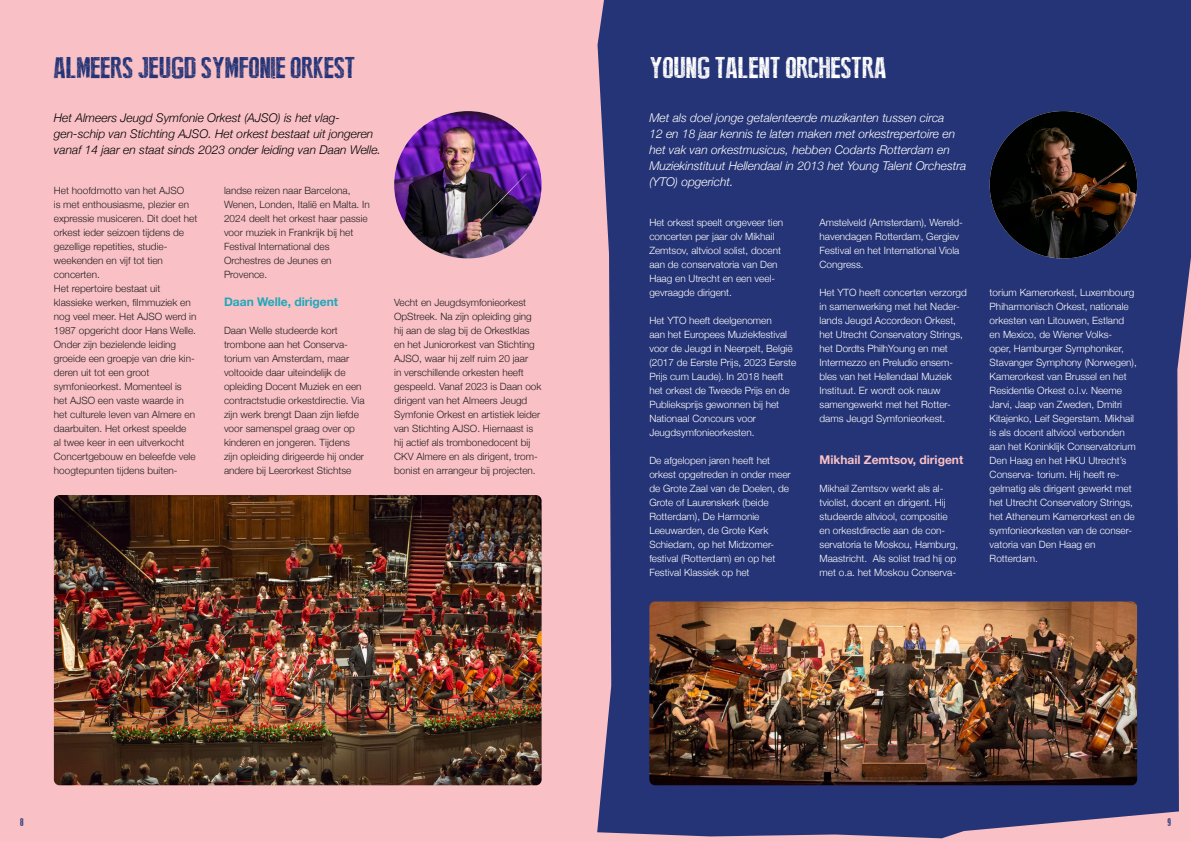
<style>
.page{position:relative;width:1191px;height:842px;background:#f9c1c6}
.page>*{position:absolute;margin:0;border:0;box-sizing:border-box;transform-origin:0 0}
.t1{font:30px "Broken Type";color:#253476}
.t2{font:30px "Broken Type";color:#fff}
.t3{font:italic 300 12px/16px "Helvetica Neue";color:#fff}
.t4{font:italic 300 12px/16px "Helvetica Neue";color:#000}
.t5{font:700 12px "Helvetica Neue";color:#f9c1c6}
.t6{font:700 12px "Helvetica Neue";color:#1ea8ba}
.t7{font:11px "Broken Type";color:#253476}
.t8{font:300 10px/14px "Helvetica Neue";color:#fff}
.t9{font:300 10px/14px "Helvetica Neue";color:#231f20}
</style>
<div class="page">
<div style="left:597px;top:0;width:594px;height:838px;background:#253476"></div>
<img style="left:394px;top:111px;width:147px;height:147px;border-radius:74px">
<img style="left:989px;top:111px;width:148px;height:147px;border-radius:74px">
<img style="left:649px;top:601px;width:488px;height:184px">
<img style="left:54px;top:495px;width:487px;height:290px">
<h1 class="t1" style="left:54px;top:53px;width:303px">ALMEERS JEUGD SYMFONIE ORKEST</h1>
<h1 class="t2" style="left:649px;top:53px;width:238px">YOUNG TALENT ORCHESTRA</h1>
<p class="t4" style="left:54px;top:109px;width:328px">Het Almeers Jeugd Symfonie Orkest (AJSO) is het vlag&shy;gen-schip van Stichting AJSO. Het orkest bestaat uit jongeren vanaf 14 jaar en staat sinds 2023 onder leiding van Daan Welle.</p>
<p class="t9" style="left:224px;top:182px;width:147px">landse reizen naar Barcelona,<br>Wenen, Londen, Italië en Malta. In<br>2024 deelt het orkest haar passie voor muziek in Frankrijk bij het<br>Festival International des<br>Orchestres de Jeunes en<br>Provence.</p>
<p class="t6" style="left:224px;top:292px;width:116px">Daan Welle, dirigent</p>
<p class="t9" style="left:224px;top:322px;width:142px">Daan Welle studeerde kort trombone aan het Conserva&shy;torium van Amsterdam, maar voltooide daar uiteindelijk de opleiding Docent Muziek en een contractstudie orkestdirectie. Via zijn werk brengt Daan zijn liefde voor samenspel graag over op kinderen en jongeren. Tijdens zijn opleiding dirigeerde hij onder andere bij Leerorkest Stichtse</p>
<p class="t9" style="left:54px;top:182px;width:145px">Het hoofdmotto van het AJSO<br>is met enthousiasme, plezier en expressie musiceren. Dit doet het orkest ieder seizoen tijdens de gezellige repetities, studie&shy;weekenden en vijf tot tien concerten.<br>Het repertoire bestaat uit klassieke werken, filmmuziek en nog veel meer. Het AJSO werd in<br>1987 opgericht door Hans Welle.<br>Onder zijn bezielende leiding groeide een groepje van drie kin&shy;deren uit tot een groot symfonieorkest. Momenteel is het AJSO een vaste waarde in het culturele leven van Almere en daarbuiten. Het orkest speelde<br>al twee keer in een uitverkocht<br>Concertgebouw en beleefde vele hoogtepunten tijdens buiten-</p>
<p class="t9" style="left:394px;top:295px;width:149px">Vecht en Jeugdsymfonieorkest<br>OpStreek. Na zijn opleiding ging hij aan de slag bij de Orkestklas en het Juniororkest van Stichting<br>AJSO, waar hij zelf ruim 20 jaar<br>in verschillende orkesten heeft gespeeld. Vanaf 2023 is Daan ook dirigent van het Almeers Jeugd<br>Symfonie Orkest en artistiek leider van Stichting AJSO. Hiernaast is hij actief als trombonedocent bij<br>CKV Almere en als dirigent, trom&shy;bonist en arrangeur bij projecten.</p>
<p class="t3" style="left:649px;top:109px;width:318px">Met als doel jonge getalenteerde muzikanten tussen circa<br>12 en 18 jaar kennis te laten maken met orkestrepertoire en het vak van orkestmusicus, hebben Codarts Rotterdam en Muziekinstituut Hellendaal in 2013 het Young Talent Orchestra (YTO) opgericht.</p>
<p class="t8" style="left:819px;top:215px;width:145px">Amstelveld (Amsterdam), Wereld&shy;havendagen Rotterdam, Gergiev<br>Festival en het International Viola<br>Congress.</p>
<p class="t8" style="left:819px;top:285px;width:149px">Het YTO heeft concerten verzorgd in samenwerking met het Neder&shy;lands Jeugd Accordeon Orkest, het Utrecht Conservatory Strings, het Dordts PhilhYoung en met<br>Intermezzo en Preludio ensem&shy;bles van het Hellendaal Muziek<br>Instituut. Er wordt ook nauw samengewerkt met het Rotter&shy;dams Jeugd Symfonieorkest.</p>
<p class="t5" style="left:819px;top:451px;width:145px">Mikhail Zemtsov, dirigent</p>
<p class="t8" style="left:819px;top:481px;width:140px">Mikhail Zemtsov werkt als al&shy;tviolist, docent en dirigent. Hij studeerde altviool, compositie en orkestdirectie aan de con&shy;servatoria te Moskou, Hamburg,<br>Maastricht. Als solist trad hij op met o.a. het Moskou Conserva-</p>
<p class="t8" style="left:649px;top:215px;width:135px">Het orkest speelt ongeveer tien concerten per jaar olv Mikhail<br>Zemtsov, altviool solist, docent aan de conservatoria van Den<br>Haag en Utrecht en een veel&shy;gevraagde dirigent.</p>
<p class="t8" style="left:649px;top:313px;width:148px">Het YTO heeft deelgenomen<br>aan het Europees Muziekfestival voor de Jeugd in Neerpelt, België (2017 de Eerste Prijs, 2023 Eerste<br>Prijs cum Laude). In 2018 heeft het orkest de Tweede Prijs en de<br>Publieksprijs gewonnen bij het<br>Nationaal Concours voor<br>Jeugdsymfonieorkesten.</p>
<p class="t8" style="left:649px;top:453px;width:143px">De afgelopen jaren heeft het orkest opgetreden in onder meer de Grote Zaal van de Doelen, de<br>Grote of Laurenskerk (beide<br>Rotterdam), De Harmonie<br>Leeuwarden, de Grote Kerk<br>Schiedam, op het Midzomer&shy;festival (Rotterdam) en op het<br>Festival Klassiek op het</p>
<p class="t8" style="left:989px;top:285px;width:149px">torium Kamerorkest, Luxembourg<br>Phiharmonisch Orkest, nationale orkesten van Litouwen, Estland en Mexico, de Wiener Volks-<br>oper, Hamburger Symphoniker,<br>Stavanger Symphony (Norwegen),<br>Kamerorkest van Brussel en het<br>Residentie Orkest o.l.v. Neeme<br>Jarvi, Jaap van Zweden, Dmitri<br>Kitajenko, Leif Segerstam. Mikhail is als docent altviool verbonden aan het Koninklijk Conservatorium<br>Den Haag en het HKU Utrecht’s<br>Conserva- torium. Hij heeft re&shy;gelmatig als dirigent gewerkt met het Utrecht Conservatory Strings, het Atheneum Kamerorkest en de symfonieorkesten van de conser&shy;vatoria van Den Haag en<br>Rotterdam.</p>
<p class="t7" style="left:20px;top:817px;width:5px">8</p>
<p class="t7" style="left:1167px;top:817px;width:5px">9</p>
</div>
